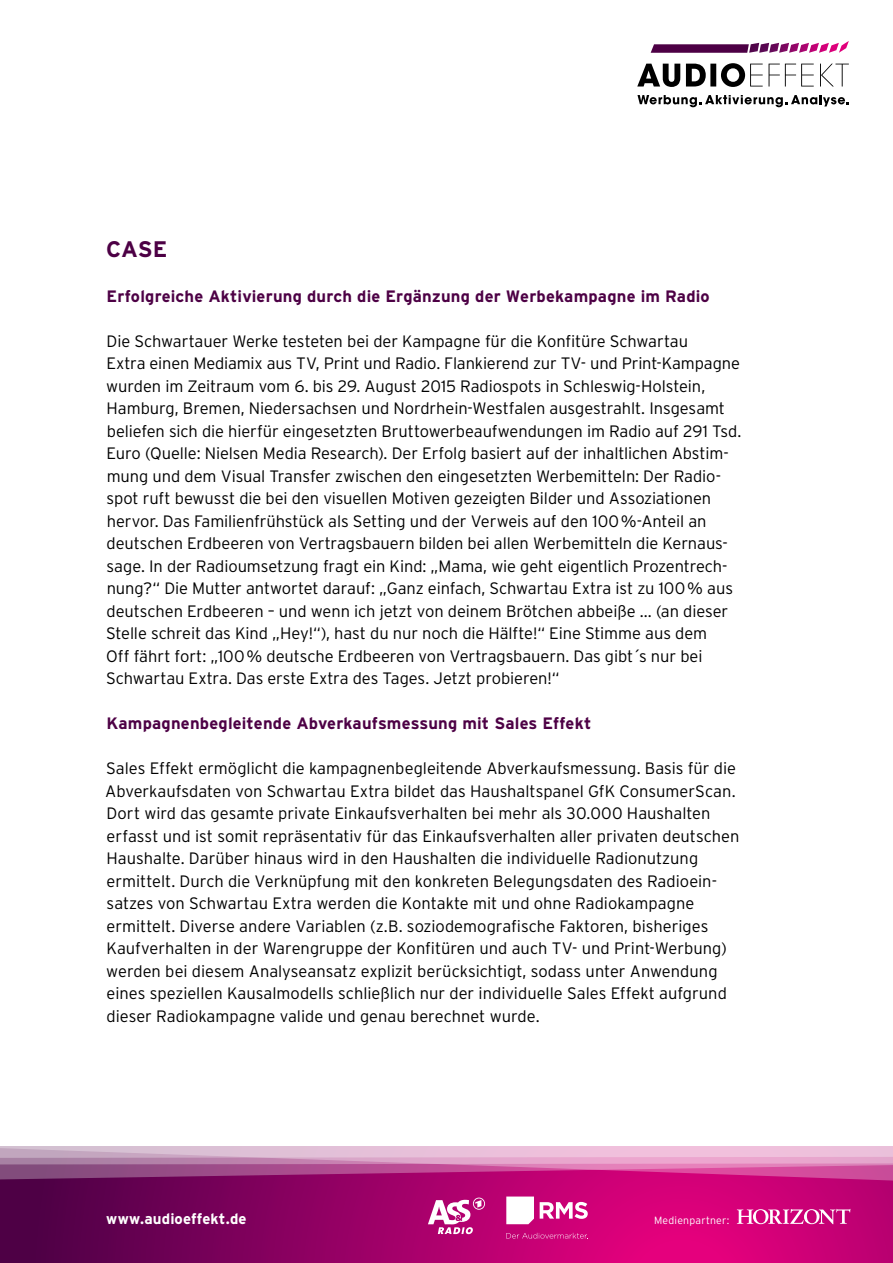
<style>
.page{position:relative;width:893px;height:1263px;background:#fff}
.page>*{position:absolute;margin:0;border:0;box-sizing:border-box;transform-origin:0 0}
.t1{font:700 22.5px "Interstate";color:#4d0045}
.t2{font:300 16.5px/22.5px "Interstate";letter-spacing:-.005em;color:#000}
.t3{font:700 16.5px "Interstate";letter-spacing:.01em;color:#4d0045}
.t4{font:700 15px "Interstate";letter-spacing:.005em;color:#fff}
.t5{font:300 10.5px "Interstate";letter-spacing:.02em;color:#fff}
</style>
<div class="page">
<svg style="left:651px;top:41px;width:198px;height:12px"></svg>
<svg style="left:637px;top:63px;width:212px;height:24px"></svg>
<svg style="left:637px;top:95px;width:212px;height:12px"></svg>
<svg style="left:0;top:1188px;width:893px;height:75px;background:#a00066"></svg>
<svg style="left:0;top:1164px;width:893px;height:24px;background:#ac267c"></svg>
<svg style="left:0;top:1146px;width:893px;height:18px;background:#ddaecd"></svg>
<svg style="left:428px;top:1197px;width:57px;height:37px"></svg>
<svg style="left:506px;top:1196px;width:28px;height:28px"></svg>
<svg style="left:540px;top:1202px;width:48px;height:17px"></svg>
<svg style="left:506px;top:1233px;width:82px;height:6px"></svg>
<svg style="left:737px;top:1209px;width:113px;height:15px"></svg>
<h1 class="t1" style="left:106px;top:235px;width:31px">Case</h1>
<p class="t3" style="left:107px;top:286px;width:605px">Erfolgreiche Aktivierung durch die Ergänzung der Werbekampagne im Radio</p>
<p class="t2" style="left:106px;top:329px;width:637px">Die Schwartauer Werke testeten bei der Kampagne für die Konfitüre Schwartau<br>Extra einen Mediamix aus TV, Print und Radio. Flankierend zur TV- und Print-Kampagne wurden im Zeitraum vom 6. bis 29. August 2015 Radiospots in Schleswig-Holstein, Hamburg, Bremen, Niedersachsen und Nordrhein-Westfalen ausgestrahlt. Insgesamt beliefen sich die hierfür eingesetzten Bruttowerbeaufwendungen im Radio auf 291 Tsd.<br>Euro (Quelle: Nielsen Media Research). Der Erfolg basiert auf der inhaltlichen Abstim&shy;mung und dem Visual Transfer zwischen den eingesetzten Werbemitteln: Der Radio&shy;spot ruft bewusst die bei den visuellen Motiven gezeigten Bilder und Assoziationen hervor. Das Familienfrühstück als Setting und der Verweis auf den 100%-Anteil an deutschen Erdbeeren von Vertragsbauern bilden bei allen Werbemitteln die Kernaus&shy;sage. In der Radioumsetzung fragt ein Kind: „Mama, wie geht eigentlich Prozentrech&shy;nung?“ Die Mutter antwortet darauf: „Ganz einfach, Schwartau Extra ist zu 100% aus deutschen Erdbeeren – und wenn ich jetzt von deinem Brötchen abbeiße ... (an dieser Stelle schreit das Kind „Hey!“), hast du nur noch die Hälfte!“ Eine Stimme aus dem<br>Off fährt fort: „100% deutsche Erdbeeren von Vertragsbauern. Das gibt´s nur bei Schwartau Extra. Das erste Extra des Tages. Jetzt probieren!“</p>
<p class="t3" style="left:107px;top:713px;width:486px">Kampagnenbegleitende Abverkaufsmessung mit Sales Effekt</p>
<p class="t2" style="left:105px;top:757px;width:636px">Sales Effekt ermöglicht die kampagnenbegleitende Abverkaufsmessung. Basis für die Abverkaufsdaten von Schwartau Extra bildet das Haushaltspanel GfK ConsumerScan.<br>Dort wird das gesamte private Einkaufsverhalten bei mehr als 30.000 Haushalten erfasst und ist somit repräsentativ für das Einkaufsverhalten aller privaten deutschen Haushalte. Darüber hinaus wird in den Haushalten die individuelle Radionutzung ermittelt. Durch die Verknüpfung mit den konkreten Belegungsdaten des Radioein&shy;satzes von Schwartau Extra werden die Kontakte mit und ohne Radiokampagne ermittelt. Diverse andere Variablen (z.B. soziodemografische Faktoren, bisheriges Kaufverhalten in der Warengruppe der Konfitüren und auch TV- und Print-Werbung) werden bei diesem Analyseansatz explizit berücksichtigt, sodass unter Anwendung eines speziellen Kausalmodells schließlich nur der individuelle Sales Effekt aufgrund dieser Radiokampagne valide und genau berechnet wurde.</p>
<p class="t4" style="left:106px;top:1209px;width:142px">www.audioeffekt.de</p>
<p class="t5" style="left:654px;top:1214px;width:77px">Medienpartner:</p>
</div>
